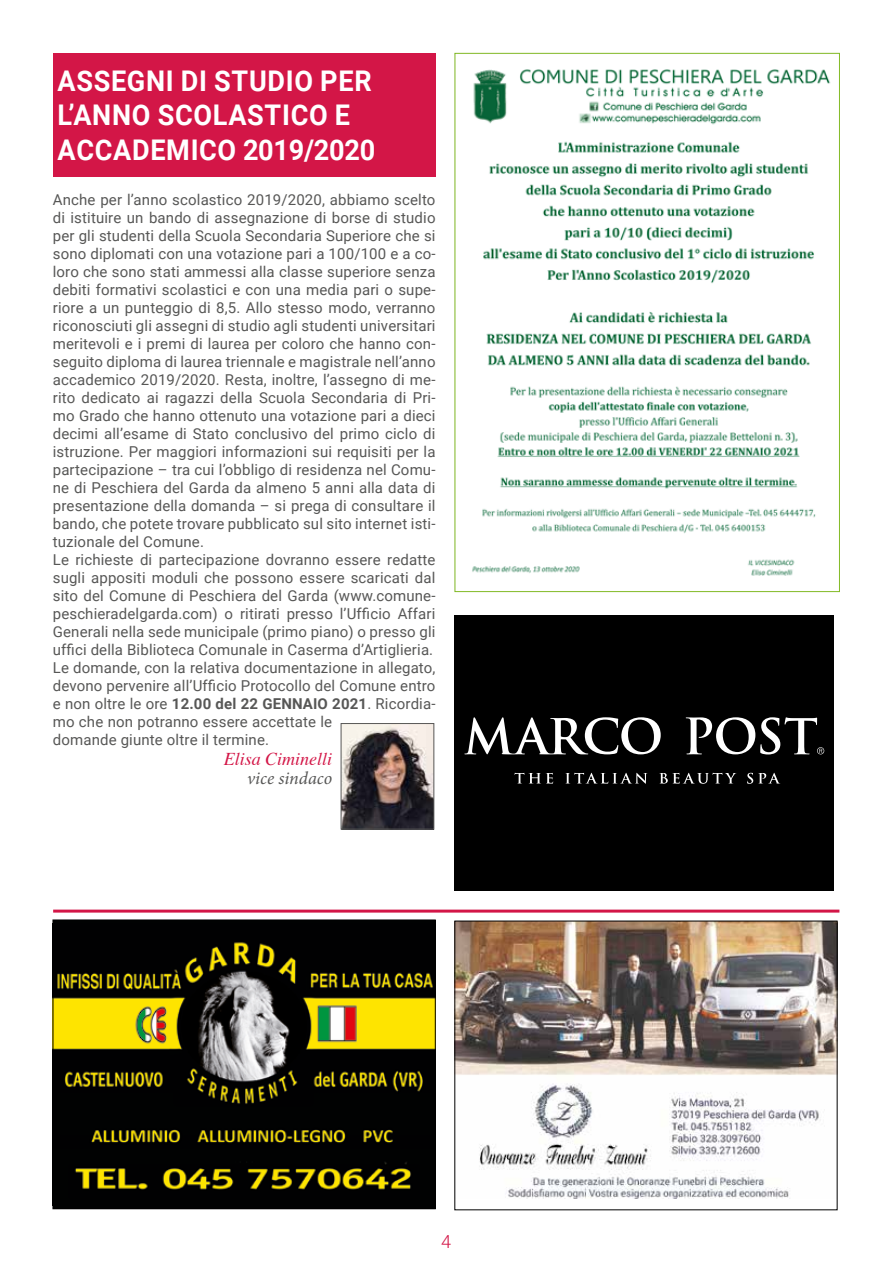
<style>
.page{position:relative;width:893px;height:1263px;background:#fff}
.page>*{position:absolute;margin:0;border:0;box-sizing:border-box;transform-origin:0 0}
.t1{font:700 28.5px/34.5px "Roboto";letter-spacing:.025em;color:#fff;scale:.95 1}
.t2{font:italic 18px "Times";color:#d31647}
.t3{font:italic 18px "Minion Pro";color:#575756}
.t4{font:300 18px "Roboto";color:#d31647}
.t5{font:15px/18px "Roboto";letter-spacing:.01em;color:#575756}
.s1{font-weight:700}
</style>
<div class="page">
<hr style="left:53px;top:909px;width:786px;height:3px;background:#d31647">
<img style="left:55px;top:923px;width:378px;height:282px">
<div style="left:53px;top:920px;width:382px;height:289px;border:1px solid #000"></div>
<img style="left:457px;top:923px;width:378px;height:276px">
<div style="left:53px;top:53px;width:382px;height:124px;background:#d31647"></div>
<img style="left:343px;top:725px;width:89px;height:102px">
<div style="left:341px;top:723px;width:93px;height:106px;border:1px solid #575756"></div>
<img style="left:472px;top:69px;width:359px;height:507px">
<div style="left:454px;top:615px;width:380px;height:275px;background:#000"></div>
<svg style="left:514px;top:773px;width:39px;height:10px"></svg>
<svg style="left:565px;top:773px;width:82px;height:11px"></svg>
<svg style="left:659px;top:773px;width:77px;height:11px"></svg>
<svg style="left:747px;top:773px;width:33px;height:11px"></svg>
<svg style="left:464px;top:717px;width:197px;height:37px"></svg>
<svg style="left:686px;top:717px;width:138px;height:37px"></svg>
<h1 class="t1" style="left:58px;top:62px;width:336px">ASSEGNI DI STUDIO PER<br>L’ANNO SCOLASTICO E<br>ACCADEMICO 2019/2020</h1>
<p class="t5" style="left:53px;top:190px;width:384px">Anche per l’anno scolastico 2019/2020, abbiamo scelto di istituire un bando di assegnazione di borse di studio per gli studenti della Scuola Secondaria Superiore che si sono diplomati con una votazione pari a 100/100 e a co&shy;loro che sono stati ammessi alla classe superiore senza debiti formativi scolastici e con una media pari o supe&shy;riore a un punteggio di 8,5. Allo stesso modo, verranno riconosciuti gli assegni di studio agli studenti universitari meritevoli e i premi di laurea per coloro che hanno con&shy;seguito diploma di laurea triennale e magistrale nell’anno accademico 2019/2020. Resta, inoltre, l’assegno di me&shy;rito dedicato ai ragazzi della Scuola Secondaria di Pri&shy;mo Grado che hanno ottenuto una votazione pari a dieci decimi all’esame di Stato conclusivo del primo ciclo di istruzione. Per maggiori informazioni sui requisiti per la partecipazione – tra cui l’obbligo di residenza nel Comu&shy;ne di Peschiera del Garda da almeno 5 anni alla data di presentazione della domanda – si prega di consultare il bando, che potete trovare pubblicato sul sito internet isti&shy;tuzionale del Comune.<br>Le richieste di partecipazione dovranno essere redatte sugli appositi moduli che possono essere scaricati dal sito del Comune di Peschiera del Garda (www.comune&shy;peschieradelgarda.com) o ritirati presso l’Ufficio Affari Generali nella sede municipale (primo piano) o presso gli uffici della Biblioteca Comunale in Caserma d’Artiglieria.<br>Le domande, con la relativa documentazione in allegato, devono pervenire all’Ufficio Protocollo del Comune entro e non oltre le ore <span class="s1">12.00 del 22 GENNAIO 2021</span>. Ricordia&shy;mo che non potranno essere accettate le<br>domande giunte oltre il termine.</p>
<p class="t2" style="left:224px;top:743px;width:110px">Elisa Ciminelli</p>
<p class="t3" style="left:247px;top:766px;width:87px">vice sindaco</p>
<p class="t4" style="left:441px;top:1229px;width:11px">4</p>
</div>
